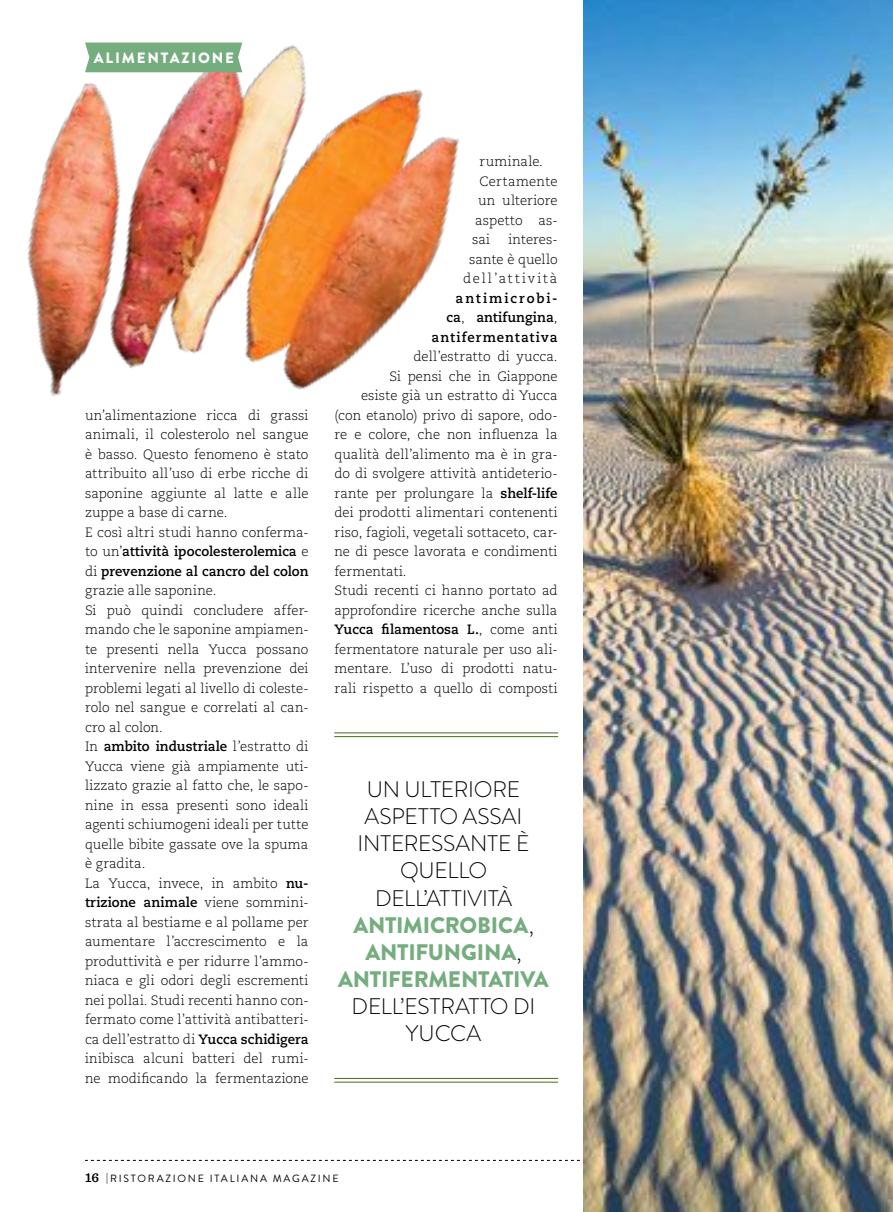
<style>
.page{position:relative;width:893px;height:1212px;background:#fff}
.page>*{position:absolute;margin:0;border:0;box-sizing:border-box;transform-origin:0 0}
.t1{font:300 22.5px/27px "Brandon Grotesque";letter-spacing:-.005em;color:#000;text-align:center}
.t2{font:900 15px "Brandon Grotesque";letter-spacing:.12em;color:#fff}
.t3{font:300 13.5px/19.5px "Caecilia LT Std";letter-spacing:.005em;color:#000}
.t4{font:700 13.5px/19.5px "Caecilia LT Std";letter-spacing:.075em;color:#000;text-align:right}
.t5{font:700 13.5px "Caecilia LT Std";color:#000}
.t6{font:10.5px "Brandon Grotesque";letter-spacing:.17em;color:#000}
.s1{font-weight:700}
.s2{font-weight:300}
.s3{font-weight:900;color:#75ad7f}
.s4{font-family:"Sentinel";font-weight:600;font-size:13.5px}
</style>
<div class="page">
<svg style="left:85px;top:1160px;width:499px;height:1px"></svg>
<img style="left:27px;top:42px;width:432px;height:354px">
<img style="left:584px;top:0;width:309px;height:1212px">
<hr style="left:334px;top:732px;width:224px;height:1px;background:#476b19">
<hr style="left:334px;top:736px;width:224px;height:1px;background:#476b19">
<hr style="left:334px;top:1078px;width:224px;height:1px;background:#476b19">
<hr style="left:334px;top:1082px;width:224px;height:1px;background:#476b19">
<div style="left:85px;top:43px;width:157px;height:29px;background:#75ad7f"></div>
<p class="t2" style="left:94px;top:47px;width:142px">ALIMENTAZIONE</p>
<p class="t3" style="left:85px;top:405px;width:225px">un’alimentazione ricca di grassi animali, il colesterolo nel sangue è basso. Questo fenomeno è stato attribuito all’uso di erbe ricche di saponine aggiunte al latte e alle zuppe a base di carne.<br>E così altri studi hanno conferma&shy;to un’<span class="s1">attività ipocolesterolemica</span> e di <span class="s1">prevenzione al cancro del colon </span>grazie alle saponine.<br>Si può quindi concludere affer&shy;mando che le saponine ampiamen&shy;te presenti nella Yucca possano intervenire nella prevenzione dei problemi legati al livello di coleste&shy;rolo nel sangue e correlati al can&shy;cro al colon.<br>In <span class="s1">ambito industriale</span> l’estratto di<br>Yucca viene già ampiamente uti&shy;lizzato grazie al fatto che, le sapo&shy;nine in essa presenti sono ideali agenti schiumogeni ideali per tutte quelle bibite gassate ove la spuma è gradita.<br>La Yucca, invece, in ambito <span class="s1">nu&shy;trizione animale</span> viene sommini&shy;strata al bestiame e al pollame per aumentare l’accrescimento e la produttività e per ridurre l’ammo&shy;niaca e gli odori degli escrementi nei pollai. Studi recenti hanno con&shy;fermato come l’attività antibatteri&shy;ca dell’estratto di <span class="s1">Yucca schidigera </span>inibisca alcuni batteri del rumi&shy;ne modificando la fermentazione</p>
<p class="t3" style="left:480px;top:152px;width:65px">ruminale.</p>
<p class="t3" style="left:480px;top:171px;width:80px">Certamente</p>
<p class="t3" style="left:478px;top:191px;width:81px">un ulteriore</p>
<p class="t3" style="left:475px;top:210px;width:84px">aspetto as-</p>
<p class="t3" style="left:472px;top:230px;width:20px">sai</p>
<p class="t3" style="left:463px;top:230px;width:96px;text-align:right">interes-<br>sante è quello dell’attività</p>
<p class="t4" style="left:432px;top:288px;width:128px">antimicrobi-<br>ca<span class="s2">,</span> antifungina<span class="s2">, </span>antifermentativa</p>
<p class="t3" style="left:414px;top:347px;width:145px">dell’estratto di yucca.</p>
<p class="t3" style="left:390px;top:366px;width:170px">Si pensi che in Giappone</p>
<p class="t3" style="left:361px;top:386px;width:198px">esiste già un estratto di Yucca</p>
<p class="t3" style="left:334px;top:405px;width:225px">(con etanolo) privo di sapore, odo-</p>
<p class="t3" style="left:334px;top:425px;width:225px">re e colore, che non influenza la</p>
<p class="t3" style="left:334px;top:444px;width:225px">qualità dell’alimento ma è in gra-</p>
<p class="t3" style="left:334px;top:464px;width:225px">do di svolgere attività antideterio-</p>
<p class="t3" style="left:334px;top:483px;width:225px">rante per prolungare la <span class="s1">shelf-life</span></p>
<p class="t3" style="left:334px;top:503px;width:225px">dei prodotti alimentari contenenti</p>
<p class="t3" style="left:334px;top:522px;width:225px">riso, fagioli, vegetali sottaceto, car-</p>
<p class="t3" style="left:334px;top:542px;width:225px">ne di pesce lavorata e condimenti</p>
<p class="t3" style="left:334px;top:561px;width:74px">fermentati.</p>
<p class="t3" style="left:334px;top:581px;width:225px">Studi recenti ci hanno portato ad</p>
<p class="t3" style="left:334px;top:600px;width:225px">approfondire ricerche anche sulla</p>
<p class="t5" style="left:334px;top:621px;width:225px">Yucca filamentosa L.<span class="s2">, come anti</span></p>
<p class="t3" style="left:334px;top:639px;width:225px">fermentatore naturale per uso ali-</p>
<p class="t3" style="left:334px;top:659px;width:225px">mentare. L’uso di prodotti natu-</p>
<p class="t3" style="left:334px;top:678px;width:225px">rali rispetto a quello di composti</p>
<h1 class="t1" style="left:338px;top:776px;width:212px">UN ULTERIORE<br>ASPETTO ASSAI<br>INTERESSANTE È<br>QUELLO<br>DELL’ATTIVITÀ<br><span class="s3">ANTIMICROBICA</span>,<br><span class="s3">ANTIFUNGINA</span>,<br><span class="s3">ANTIFERMENTATIVA</span></h1>
<h1 class="t1" style="left:352px;top:992px;width:185px">DELL’ESTRATTO DI<br>YUCCA</h1>
<p class="t6" style="left:85px;top:1171px;width:255px"><span class="s4">16</span> |RISTORAZIONE ITALIANA MAGAZINE</p>
</div>
